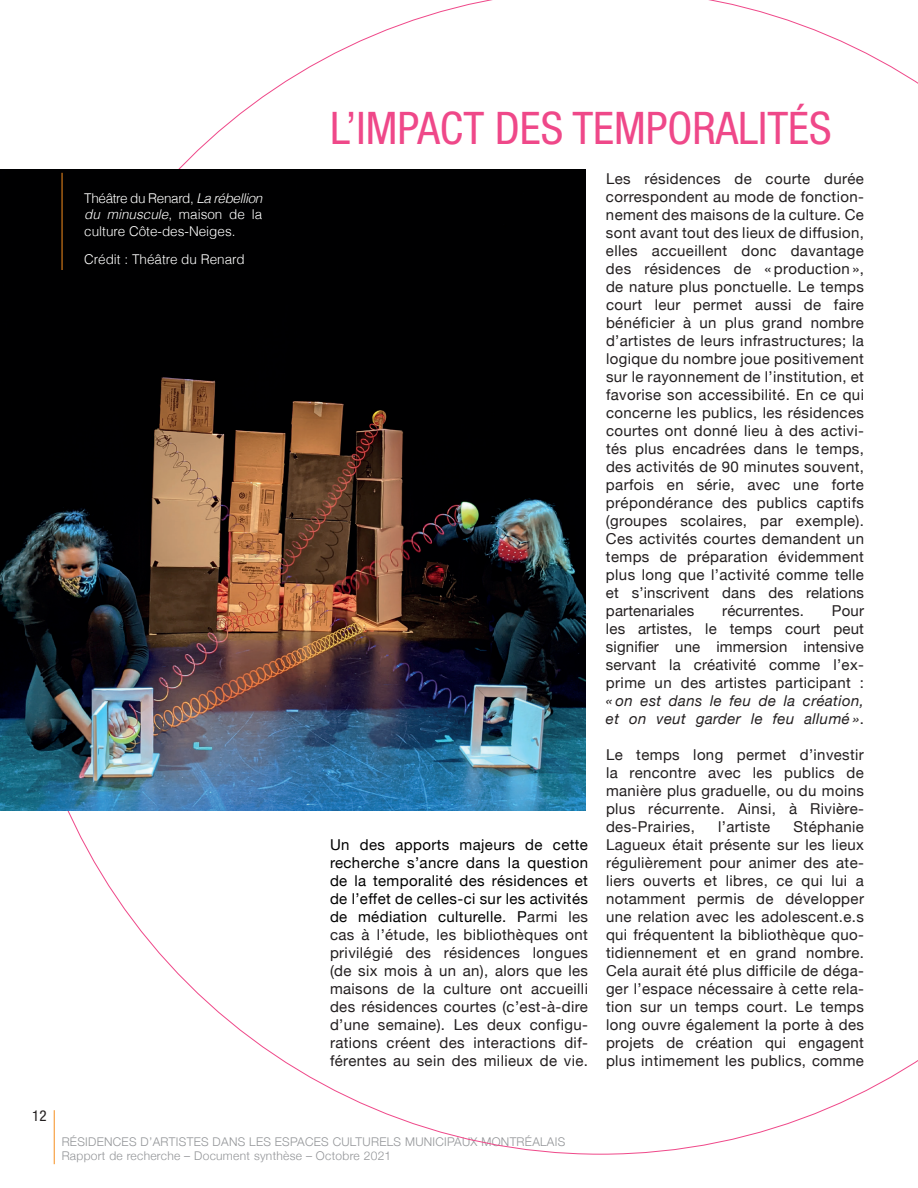
<style>
.page{position:relative;width:918px;height:1188px;background:#fff}
.page>*{position:absolute;margin:0;border:0;box-sizing:border-box;transform-origin:0 0}
.t1{font:condensed 45px "Helvetica Neue LT Std";color:#ef4889}
.t2{font:15px/18px "Helvetica Neue";letter-spacing:.025em;color:#231f20;text-align:justify}
.t3{font:italic 15px/18px "Helvetica Neue";letter-spacing:.025em;color:#231f20}
.t4{font:condensed 15px "Helvetica Neue LT Std";color:#231f20}
.t5{font:300 13.5px/16.2px "Helvetica";color:#fff;text-align:justify}
.t6{font:300 12px/14.4px "Helvetica Neue";letter-spacing:.025em;color:#939598}
.s1{font-style:italic}
.s2{color:#000001}
.s3{font-style:normal}
</style>
<div class="page">
<hr style="left:54px;top:1110px;width:1px;height:54px;background:#f68e1e">
<img style="left:0;top:169px;width:585px;height:642px">
<hr style="left:62px;top:173px;width:1px;height:97px;background:#f68e1e">
<p class="t5" style="left:84px;top:190px;width:180px">Théâtre du Renard, <span class="s1">La rébellion du minuscule</span>, maison de la culture Côte-des-Neiges.</p>
<p class="t5" style="left:84px;top:251px;width:162px">Crédit : Théâtre du Renard</p>
<h1 class="t1" style="left:330px;top:102px;width:503px">L’IMPACT DES TEMPORALITÉS</h1>
<p class="t2" style="left:330px;top:835px;width:260px"><span class="s2">Un des apports majeurs de cette recherche s’ancre dans la question de la temporalité des résidences et de l’effet de celles-ci sur les activités de médiation culturelle. P</span>armi les cas à l’étude, les bibliothèques ont privilégié des résidences longues (de six mois à un an), alors que les maisons de la culture ont accueilli des résidences courtes (c’est-à-dire d’une semaine). Les deux configu&shy;rations créent des interactions dif&shy;férentes au sein des milieux de vie.</p>
<p class="t2" style="left:606px;top:169px;width:260px">Les résidences de courte durée correspondent au mode de fonction&shy;nement des maisons de la culture. Ce sont avant tout des lieux de diffusion, elles accueillent donc davantage des résidences de « production », de nature plus ponctuelle. Le temps court leur permet aussi de faire bénéficier à un plus grand nombre d’artistes de leurs infrastructures; la logique du nombre joue positivement sur le rayonnement de l’institution, et favorise son accessibilité. En ce qui concerne les publics, les résidences courtes ont donné lieu à des activi&shy;tés plus encadrées dans le temps, des activités de 90 minutes souvent, parfois en série, avec une forte prépondérance des publics captifs (groupes scolaires, par exemple).<br>Ces activités courtes demandent un temps de préparation évidemment plus long que l’activité comme telle et s’inscrivent dans des relations partenariales</p>
<p class="t2" style="left:722px;top:601px;width:83px">récurrentes.</p>
<p class="t2" style="left:606px;top:601px;width:260px;text-indent:226px">Pour les artistes, le temps court peut signifier une immersion intensive servant la créativité comme l’ex&shy;prime un des artistes participant :</p>
<p class="t3" style="left:606px;top:691px;width:260px">« on est dans le feu de la création, et on veut garder le feu allumé »<span class="s3">.</span></p>
<p class="t2" style="left:606px;top:745px;width:260px">Le temps long permet d’investir la rencontre avec les publics de manière plus graduelle, ou du moins plus récurrente. Ainsi, à Rivière&shy;des-Prairies,</p>
<p class="t2" style="left:606px;top:817px;width:260px;text-indent:187px">Stéphanie Lagueux était présente sur les lieux régulièrement pour animer des ate&shy;liers ouverts et libres, ce qui lui a notamment permis de développer une relation avec les adolescent.e.s qui fréquentent la bibliothèque quo&shy;tidiennement et en grand nombre.<br>Cela aurait été plus difficile de déga&shy;ger l’espace nécessaire à cette rela&shy;tion sur un temps court. Le temps long ouvre également la porte à des projets de création qui engagent plus intimement les publics, comme</p>
<p class="t2" style="left:718px;top:817px;width:53px">l’artiste</p>
<p class="t4" style="left:32px;top:1107px;width:16px">12</p>
<p class="t6" style="left:62px;top:1134px;width:505px">RÉSIDENCES D’ARTISTES DANS LES ESPACES CULTURELS MUNICIPAUX MONTRÉALAIS<br>Rapport de recherche – Document synthèse – Octobre 2021</p>
</div>
